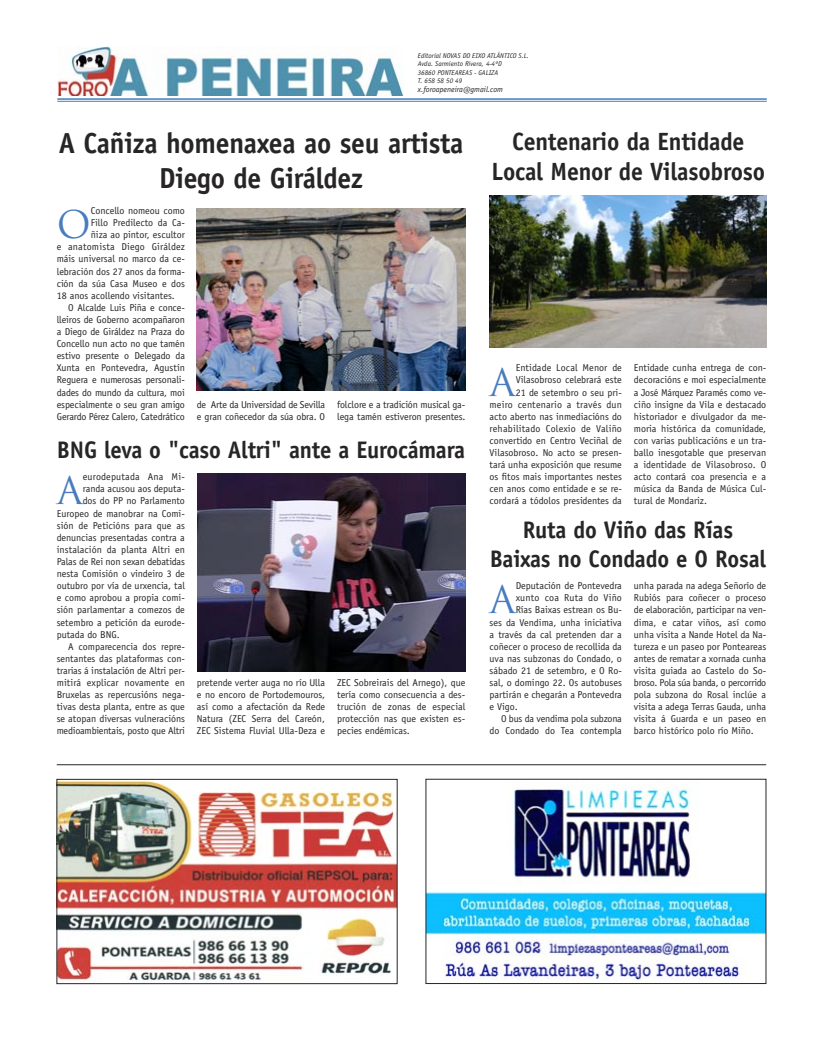
<style>
.page{position:relative;width:823px;height:1049px;background:#fff}
.page>*{position:absolute;margin:0;border:0;box-sizing:border-box;transform-origin:0 0}
.t1{font:37.2px "Trajan Pro";color:#487cbe}
.t2{font:700 29px/34.8px "Officina Sans Std";letter-spacing:-.01em;color:#272526;text-align:center;scale:.95 1}
.t3{font:700 25px/30px "Officina Sans Std";letter-spacing:-.01em;color:#272526;text-align:center;scale:.95 1}
.t4{font:700 24px/28.8px "Officina Sans Std";letter-spacing:-.01em;color:#272526;text-align:center;scale:.95 1}
.t5{font:10px/12.1px "Officina Sans Std";color:#272526;text-align:justify}
.t6{font:10px/12.1px "Officina Sans Std";letter-spacing:-.02em;color:#272526;text-align:right}
.t7{font:10px "Officina Sans Std";letter-spacing:.02em;color:#272526}
.t8{font:italic 8px "Officina Sans Std";color:#272526}
.t9{font:italic 7px/8.4px "Officina Sans Std";color:#272526}
</style>
<div class="page">
<hr style="left:57px;top:101px;width:709px;height:1px;background:#487cbe">
<hr style="left:57px;top:98px;width:709px;height:2px;background:#487cbe">
<img style="left:58px;top:46px;width:345px;height:50px">
<img style="left:59px;top:781px;width:336px;height:201px">
<div style="left:57px;top:779px;width:340px;height:205px;border:1px solid #272526"></div>
<img style="left:427px;top:785px;width:336px;height:196px">
<div style="left:425px;top:779px;width:340px;height:205px;border:1px solid #272526"></div>
<hr style="left:57px;top:764px;width:708px;height:1px;background:#272526">
<img style="left:489px;top:195px;width:276px;height:152px">
<img style="left:197px;top:208px;width:268px;height:183px">
<img style="left:197px;top:473px;width:268px;height:198px">
<p class="t9" style="left:417px;top:52px;width:113px">Editorial NOVAS DO EIXO ATLÁNTICO S.L.</p>
<p class="t9" style="left:417px;top:60px;width:85px">Avda. Sarmiento Rivera, 4-4ºD<br>36860 PONTEAREAS - GALIZA</p>
<p class="t9" style="left:417px;top:77px;width:46px">T. 658 58 50 49</p>
<p class="t8" style="left:417px;top:86px;width:87px">x.foroapeneira@gmail.com</p>
<p class="t2" style="left:59px;top:128px;width:427px">A Cañiza homenaxea ao seu artista<br>Diego de Giráldez</p>
<p class="t1" style="left:57px;top:204px;width:36px">O</p>
<p class="t5" style="left:91px;top:205px;width:96px">Concello nomeou como</p>
<p class="t5" style="left:91px;top:217px;width:96px">Fillo Predilecto da Ca-</p>
<p class="t5" style="left:91px;top:230px;width:96px">ñiza ao pintor, escultor</p>
<p class="t7" style="left:57px;top:243px;width:130px">e anatomista Diego Giráldez</p>
<p class="t5" style="left:57px;top:254px;width:130px">máis universal no marco da ce-</p>
<p class="t5" style="left:57px;top:266px;width:130px">lebración dos 27 anos da forma-</p>
<p class="t5" style="left:57px;top:278px;width:130px">ción da súa Casa Museo e dos</p>
<p class="t5" style="left:57px;top:290px;width:119px">18 anos acollendo visitantes.</p>
<p class="t5" style="left:57px;top:302px;width:130px;text-indent:11px">O Alcalde Luis Piña e conce&shy;lleiros de Goberno acompañaron a Diego de Giráldez na Praza do Concello nun acto no que tamén estivo presente o Delegado da Xunta en Pontevedra, Agustín Reguera e numerosas personali&shy;dades do mundo da cultura, moi especialmente o seu gran amigo Gerardo Pérez Calero, Catedrático</p>
<p class="t6" style="left:197px;top:399px;width:130px;text-align:left">de Arte da Universidad de Sevilla e gran coñecedor da súa obra. O</p>
<p class="t5" style="left:337px;top:399px;width:130px">folclore e a tradición musical ga&shy;lega tamén estiveron presentes.</p>
<p class="t4" style="left:57px;top:437px;width:431px">BNG leva o "caso Altri" ante a Eurocámara</p>
<p class="t1" style="left:57px;top:470px;width:28px">A</p>
<p class="t7" style="left:83px;top:473px;width:104px">eurodeputada Ana Mi-</p>
<p class="t5" style="left:83px;top:484px;width:104px">randa acusou aos deputa-</p>
<p class="t5" style="left:83px;top:496px;width:104px">dos do PP no Parlamento</p>
<p class="t5" style="left:57px;top:508px;width:130px">Europeo de manobrar na Comi-</p>
<p class="t5" style="left:57px;top:520px;width:130px">sión de Peticións para que as</p>
<p class="t5" style="left:57px;top:532px;width:130px">denuncias presentadas contra a</p>
<p class="t5" style="left:57px;top:544px;width:130px">instalación da planta Altri en</p>
<p class="t5" style="left:57px;top:556px;width:130px">Palas de Rei non sexan debatidas</p>
<p class="t5" style="left:57px;top:568px;width:130px">nesta Comisión o vindeiro 3 de</p>
<p class="t5" style="left:57px;top:580px;width:130px">outubro por vía de urxencia, tal</p>
<p class="t5" style="left:57px;top:593px;width:130px">e como aprobou a propia comi-</p>
<p class="t5" style="left:57px;top:605px;width:130px">sión parlamentar a comezos de</p>
<p class="t5" style="left:57px;top:617px;width:130px">setembro a petición da eurode-</p>
<p class="t5" style="left:57px;top:629px;width:64px">putada do BNG.</p>
<p class="t5" style="left:57px;top:641px;width:130px;text-indent:11px">A comparecencia dos repre&shy;sentantes das plataformas con&shy;trarias á instalación de Altri per&shy;mitirá explicar novamente en Bruxelas as repercusións nega&shy;tivas desta planta, entre as que se atopan diversas vulneracións medioambientais, posto que Altri</p>
<p class="t5" style="left:197px;top:677px;width:130px">pretende verter auga no río Ulla e no encoro de Portodemouros, así como a afectación da Rede Natura (ZEC Serra del Careón, ZEC Sistema Fluvial Ulla-Deza e</p>
<p class="t5" style="left:337px;top:677px;width:130px">ZEC Sobreirais del Arnego), que tería como consecuencia a des&shy;trución de zonas de especial protección nas que existen es&shy;pecies endémicas.</p>
<p class="t3" style="left:491px;top:129px;width:289px">Centenario da Entidade<br>Local Menor de Vilasobroso</p>
<p class="t5" style="left:489px;top:363px;width:134px;text-align:right">Entidade Local Menor de<br>Vilasobroso celebrará este<br>21 de setembro o seu pri-<br>meiro centenario a través dun acto aberto nas inmediacións do rehabilitado Colexio de Valiño convertido en Centro Veciñal de<br>Vilasobroso. No acto se presen&shy;tará unha exposición que resume os fitos mais importantes nestes cen anos como entidade e se re&shy;cordará a tódolos presidentes da</p>
<p class="t5" style="left:633px;top:363px;width:134px">Entidade cunha entrega de con&shy;decoracións e moi especialmente a José Márquez Paramés como ve&shy;ciño insigne da Vila e destacado historiador e divulgador da me&shy;moria histórica da comunidade, con varias publicacións e un tra&shy;ballo inesgotable que preservan a identidade de Vilasobroso. O acto contará coa presencia e a música da Banda de Música Cul&shy;tural de Mondariz.</p>
<p class="t1" style="left:489px;top:361px;width:28px">A</p>
<p class="t4" style="left:489px;top:518px;width:292px">Ruta do Viño das Rías<br>Baixas no Condado e O Rosal</p>
<p class="t1" style="left:489px;top:579px;width:28px">A</p>
<p class="t5" style="left:515px;top:580px;width:108px">Deputación de Pontevedra</p>
<p class="t7" style="left:515px;top:594px;width:108px">xunto coa Ruta do Viño</p>
<p class="t5" style="left:515px;top:605px;width:108px">Rías Baixas estrean os Bu-</p>
<p class="t5" style="left:489px;top:617px;width:134px">ses da Vendima, unha iniciativa</p>
<p class="t5" style="left:489px;top:629px;width:134px">a través da cal pretenden dar a</p>
<p class="t5" style="left:489px;top:641px;width:134px">coñecer o proceso de recollida da</p>
<p class="t5" style="left:489px;top:653px;width:134px">uva nas subzonas do Condado, o</p>
<p class="t5" style="left:489px;top:665px;width:134px">sábado 21 de setembro, e O Ro-</p>
<p class="t5" style="left:489px;top:677px;width:134px">sal, o domingo 22. Os autobuses</p>
<p class="t5" style="left:489px;top:689px;width:134px">partirán e chegarán a Pontevedra</p>
<p class="t5" style="left:489px;top:701px;width:29px">e Vigo.</p>
<p class="t6" style="left:489px;top:714px;width:134px">O bus da vendima pola subzona do Condado do Tea contempla</p>
<p class="t5" style="left:633px;top:580px;width:134px">unha parada na adega Señorío de Rubiós para coñecer o proceso de elaboración, participar na ven&shy;dima, e catar viños, así como unha visita a Nande Hotel da Na&shy;tureza e un paseo por Ponteareas antes de rematar a xornada cunha visita guiada ao Castelo do So&shy;broso. Pola súa banda, o percorrido pola subzona do Rosal inclúe a visita a adega Terras Gauda, unha visita á Guarda e un paseo en barco histórico polo río Miño.</p>
</div>
